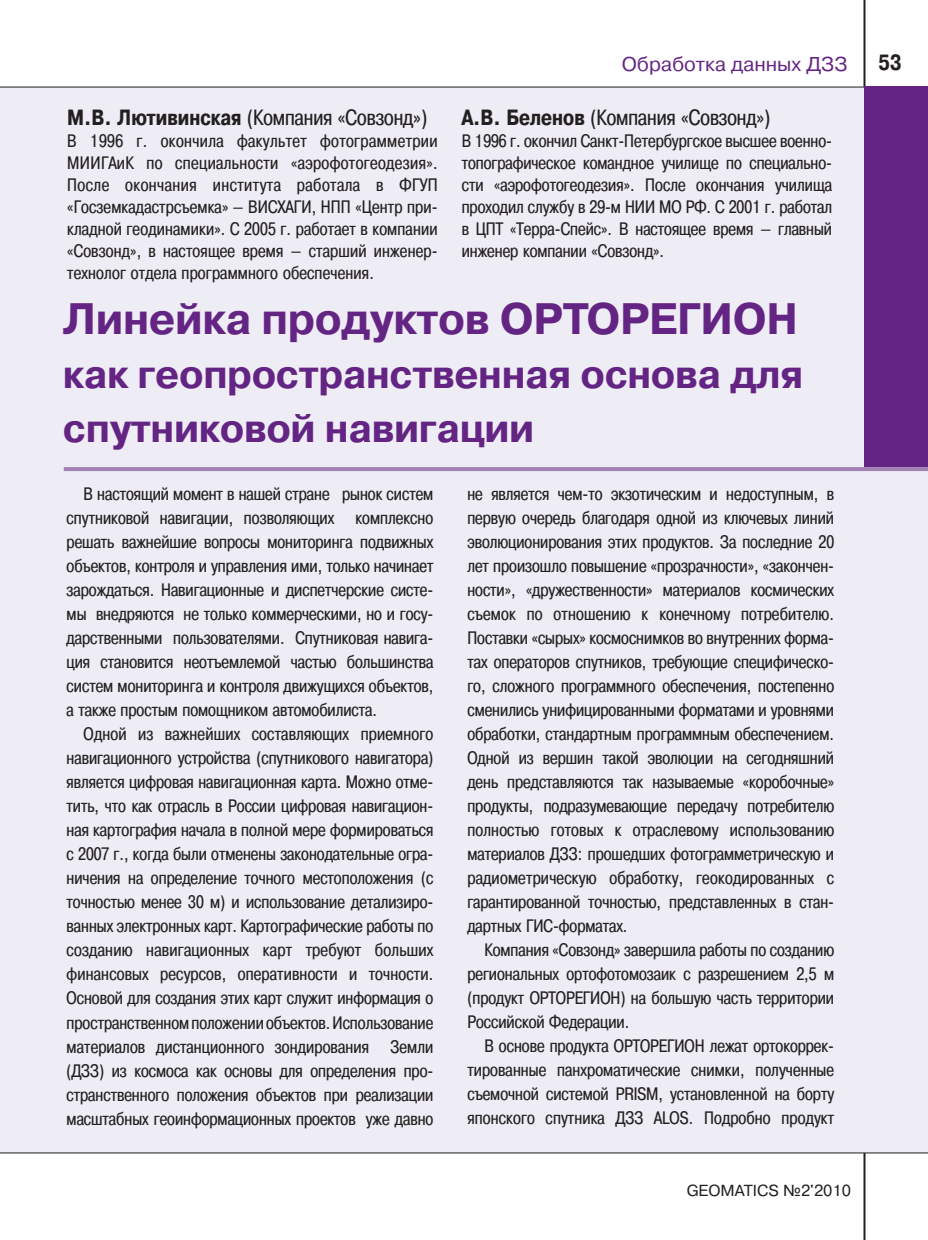
<style>
.page{position:relative;width:928px;height:1240px;background:#fff}
.page>*{position:absolute;margin:0;border:0;box-sizing:border-box;transform-origin:0 0}
.t1{font:700 44px "Pragmatica C";letter-spacing:-.01em;color:#642483}
.t2{font:700 40px/54px "Pragmatica C";letter-spacing:-.01em;color:#642483}
.t3{font:22px "Pragmatica Cond C";color:#231f20}
.t4{font:700 22px "Pragmatica Cond C";color:#231f20}
.t5{font:20px "Pragmatica C";color:#642483}
.t6{font:18px/24px "Pragmatica Cond C";color:#231f20;text-align:justify}
.t7{font:16px "Pragmatica C";color:#231f20}
.s1{font-weight:700}
</style>
<div class="page">
<hr style="left:863px;top:0;width:2px;height:1239px;background:#231f20">
<div style="left:0;top:87px;width:927px;height:1066px;background:#eeedf5"></div>
<hr style="left:64px;top:467px;width:863px;height:4px;background:#a181b6">
<div style="left:863px;top:87px;width:64px;height:380px;background:#642483"></div>
<p class="t3" style="left:67px;top:109px;width:361px"><span class="s1">М.В. Лютивинская</span> (Компания «Совзонд»)</p>
<p class="t6" style="left:67px;top:131px;width:372px;line-height:22px">В 1996 г. окончила факультет фотограмметрии МИИГАиК по специальности «аэрофотогеодезия».<br>После окончания института работала в ФГУП «Госземкадастрсъемка» — ВИСХАГИ, НПП «Центр при&shy;кладной геодинамики». С 2005 г. работает в компании «Совзонд», в настоящее время — старший инженер&shy;технолог отдела программного обеспечения.</p>
<p class="t5" style="left:621px;top:56px;width:227px">Обработка данных ДЗЗ</p>
<p class="t4" style="left:878px;top:54px;width:24px">53</p>
<p class="t3" style="left:461px;top:109px;width:310px"><span class="s1">А.В. Беленов</span> (Компания «Совзонд»)</p>
<p class="t6" style="left:461px;top:131px;width:372px;line-height:22px">В 1996 г. окончил Санкт-Петербургское высшее военно&shy;топографическое командное училище по специально&shy;сти «аэрофотогеодезия». После окончания училища проходил службу в 29-м НИИ МО РФ. С 2001 г. работал в ЦПТ «Терра-Спейс». В настоящее время — главный инженер компании «Совзонд».</p>
<h1 class="t1" style="left:63px;top:302px;width:736px">Линейка продуктов ОРТОРЕГИОН</h1>
<h2 class="t2" style="left:63px;top:350px;width:741px">как геопространственная основа для спутниковой навигации</h2>
<p class="t6" style="left:67px;top:483px;width:368px;text-indent:17px">В настоящий момент в нашей стране рынок систем спутниковой навигации, позволяющих комплексно решать важнейшие вопросы мониторинга подвижных объектов, контроля и управления ими, только начинает зарождаться. Навигационные и диспетчерские систе&shy;мы внедряются не только коммерческими, но и госу&shy;дарственными пользователями. Спутниковая навига&shy;ция становится неотъемлемой частью большинства систем мониторинга и контроля движущихся объектов, а также простым помощником автомобилиста.</p>
<p class="t6" style="left:67px;top:723px;width:368px;text-indent:17px">Одной из важнейших составляющих приемного навигационного устройства (спутникового навигатора) является цифровая навигационная карта. Можно отме&shy;тить, что как отрасль в России цифровая навигацион&shy;ная картография начала в полной мере формироваться с 2007 г., когда были отменены законодательные огра&shy;ничения на определение точного местоположения (с точностью менее 30 м) и использование детализиро&shy;ванных электронных карт. Картографические работы по созданию навигационных карт требуют больших финансовых ресурсов, оперативности и точности.<br>Основой для создания этих карт служит информация о пространственном положении объектов. Использование материалов дистанционного зондирования Земли (ДЗЗ) из космоса как основы для определения про&shy;странственного положения объектов при реализации масштабных геоинформационных проектов уже давно</p>
<p class="t6" style="left:467px;top:483px;width:368px">не является чем-то экзотическим и недоступным, в первую очередь благодаря одной из ключевых линий эволюционирования этих продуктов. За последние 20 лет произошло повышение «прозрачности», «закончен&shy;ности», «дружественности» материалов космических съемок по отношению к конечному потребителю.<br>Поставки «сырых» космоснимков во внутренних форма&shy;тах операторов спутников, требующие специфическо&shy;го, сложного программного обеспечения, постепенно сменились унифицированными форматами и уровнями обработки, стандартным программным обеспечением.<br>Одной из вершин такой эволюции на сегодняшний день представляются так называемые «коробочные» продукты, подразумевающие передачу потребителю полностью готовых к отраслевому использованию материалов ДЗЗ: прошедших фотограмметрическую и радиометрическую обработку, геокодированных с гарантированной точностью, представленных в стан&shy;дартных ГИС-форматах.</p>
<p class="t6" style="left:467px;top:939px;width:368px;text-indent:17px">Компания «Совзонд» завершила работы по созданию региональных ортофотомозаик с разрешением 2,5 м (продукт ОРТОРЕГИОН) на большую часть территории Российской Федерации.</p>
<p class="t6" style="left:467px;top:1035px;width:368px;text-indent:17px">В основе продукта ОРТОРЕГИОН лежат ортокоррек&shy;тированные панхроматические снимки, полученные съемочной системой PRISM, установленной на борту японского спутника ДЗЗ ALOS. Подробно продукт</p>
<p class="t7" style="left:686px;top:1184px;width:166px">GEOMATICS №2'2010</p>
</div>
